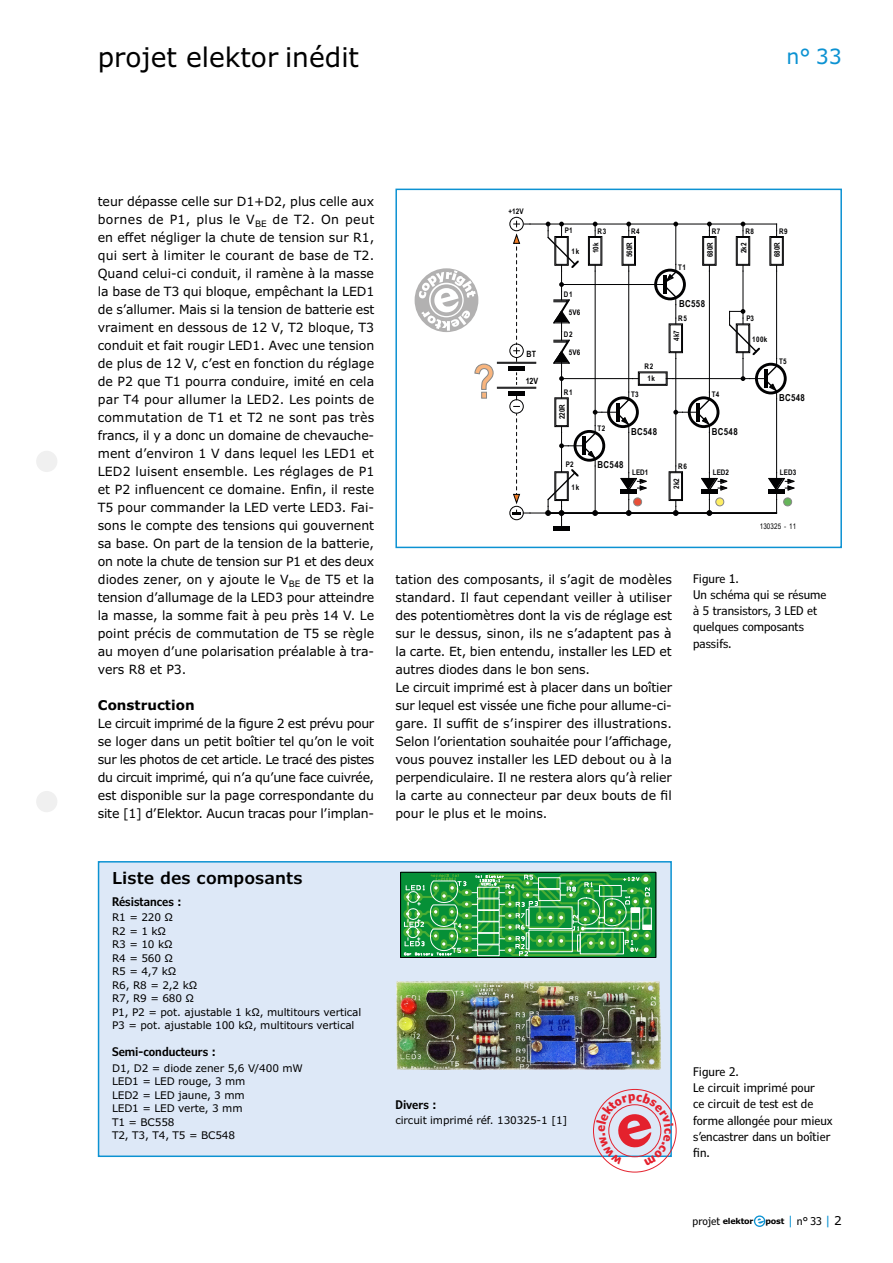
<style>
.page{position:relative;width:893px;height:1263px;background:#fff}
.page>*{position:absolute;margin:0;border:0;box-sizing:border-box;transform-origin:0 0}
.t1{font:27px "Verdana Pro";color:#000}
.t2{font:21px "Verdana Pro";color:#0c92d2}
.component_list_title{font:600 16.5px "Verdana Pro";color:#000}
.paragraph_heading{font:700 13.5px "Verdana Pro";color:#000}
.bodytext{font:12.75px/18px "Verdana Pro";letter-spacing:-.01em;color:#000;text-align:justify}
.t3{font:700 condensed 12.75px "Verdana Pro";color:#e4212d}
.t4{font:condensed 12px/16.2px "Verdana Pro";color:#000}
.component_list_headi{font:600 condensed 12px "Verdana Pro";color:#000}
.component_list_text{font:10.5px "Verdana Pro";letter-spacing:-.01em;color:#000}
.t5{font:700 9.6px "Arial Narrow";letter-spacing:.035em;color:#010102}
.t6{font:700 8.7px "Arial Narrow";color:#010102}
.t7{font:700 8.1px "Verdana Pro";letter-spacing:-.025em;color:#000}
.t8{font:700 7.65px/11.6px "Arial Narrow";letter-spacing:.01em;color:#010102;text-align:center}
.t9{font:7.65px "Arial Narrow";letter-spacing:.01em;color:#010102}
.s1{font-weight:400;font-stretch:condensed;font-size:10.8px}
.s2{font-weight:400;font-size:12.15px;color:#0c92d2}
.s3{font-weight:400;font-size:10.8px}
.s4{font-weight:400;font-size:12.15px}
</style>
<div class="page">
<div style="left:36px;top:451px;width:21px;height:21px;background:#f0f0f0;border-radius:50%"></div>
<div style="left:36px;top:791px;width:21px;height:21px;background:#f0f0f0;border-radius:50%"></div>
<svg style="left:754px;top:1215px;width:11px;height:12px"></svg>
<svg style="left:755px;top:1217px;width:9px;height:9px"></svg>
<div style="left:99px;top:862px;width:572px;height:294px;background:#dde8f7"></div>
<div style="left:98px;top:861px;width:574px;height:296px;border:2px solid #0c92d2"></div>
<div style="left:400px;top:872px;width:256px;height:86px;border:1px solid #010102"></div>
<svg style="left:403px;top:873px;width:249px;height:84px;background:#3da854"></svg>
<img style="left:396px;top:981px;width:264px;height:89px">
<hr style="left:508px;top:391px;width:17px;height:4px;background:#010102">
<div style="left:509px;top:344px;width:15px;height:14px;border:1px solid #010102;border-radius:50%"></div>
<div style="left:509px;top:399px;width:15px;height:15px;border:1px solid #010102;border-radius:50%"></div>
<hr style="left:497px;top:387px;width:39px;height:1px;background:#010102">
<hr style="left:497px;top:388px;width:39px;height:1px;background:#010102">
<hr style="left:508px;top:366px;width:17px;height:4px;background:#010102">
<hr style="left:497px;top:362px;width:39px;height:1px;background:#010102">
<hr style="left:497px;top:363px;width:39px;height:1px;background:#010102">
<div style="left:553px;top:526px;width:17px;height:5px;background:#010102"></div>
<div style="left:509px;top:217px;width:15px;height:14px;border:1px solid #010102;border-radius:50%"></div>
<div style="left:509px;top:506px;width:15px;height:14px;border:1px solid #010102;border-radius:50%"></div>
<svg style="left:474px;top:363px;width:20px;height:36px"></svg>
<svg style="left:512px;top:221px;width:282px;height:305px"></svg>
<div style="left:395px;top:189px;width:447px;height:359px;border:2px solid #0c92d2"></div>
<svg style="left:415px;top:268px;width:63px;height:64px"></svg>
<div style="left:593px;top:1089px;width:83px;height:83px;border:1px solid #e4212d;border-radius:50%"></div>
<svg style="left:596px;top:1093px;width:78px;height:72px"></svg>
<h1 class="t1" style="left:98px;top:40px;width:263px">projet elektor inédit</h1>
<h2 class="t2" style="left:786px;top:43px;width:57px">n° 33</h2>
<p class="bodytext" style="left:98px;top:193px;width:278px">teur dépasse celle sur D1+D2, plus celle aux bornes de P1, plus le V<sub>BE</sub> de T2. On peut en effet négliger la chute de tension sur R1, qui sert à limiter le courant de base de T2.<br>Quand celui-ci conduit, il ramène à la masse la base de T3 qui bloque, empêchant la LED1 de s’allumer. Mais si la tension de batterie est vraiment en dessous de 12 V, T2 bloque, T3 conduit et fait rougir LED1. Avec une tension de plus de 12 V, c’est en fonction du réglage de P2 que T1 pourra conduire, imité en cela par T4 pour allumer la LED2. Les points de commutation de T1 et T2 ne sont pas très francs, il y a donc un domaine de chevauche&shy;ment d’environ 1 V dans lequel les LED1 et LED2 luisent ensemble. Les réglages de P1 et P2 influencent ce domaine. Enfin, il reste T5 pour commander la LED verte LED3. Fai&shy;sons le compte des tensions qui gouvernent sa base. On part de la tension de la batterie, on note la chute de tension sur P1 et des deux diodes zener, on y ajoute le V<sub>BE</sub> de T5 et la tension d’allumage de la LED3 pour atteindre la masse, la somme fait à peu près 14 V. Le point précis de commutation de T5 se règle au moyen d’une polarisation préalable à tra&shy;vers R8 et P3.</p>
<p class="paragraph_heading" style="left:98px;top:696px;width:98px">Construction</p>
<p class="bodytext" style="left:98px;top:715px;width:278px">Le circuit imprimé de la figure 2 est prévu pour se loger dans un petit boîtier tel qu’on le voit sur les photos de cet article. Le tracé des pistes du circuit imprimé, qui n’a qu’une face cuivrée, est disponible sur la page correspondante du site [1] d’Elektor. Aucun tracas pour l’implan-</p>
<p class="component_list_title" style="left:112px;top:867px;width:192px">Liste des composants</p>
<p class="component_list_headi" style="left:112px;top:893px;width:71px">Résistances :</p>
<p class="component_list_text" style="left:112px;top:911px;width:63px">R1 = 220 Ω</p>
<p class="component_list_text" style="left:112px;top:924px;width:56px">R2 = 1 kΩ</p>
<p class="component_list_text" style="left:112px;top:938px;width:62px">R3 = 10 kΩ</p>
<p class="component_list_text" style="left:112px;top:951px;width:63px">R4 = 560 Ω</p>
<p class="component_list_text" style="left:112px;top:965px;width:66px">R5 = 4,7 kΩ</p>
<p class="component_list_text" style="left:112px;top:978px;width:87px">R6, R8 = 2,2 kΩ</p>
<p class="component_list_text" style="left:112px;top:992px;width:84px">R7, R9 = 680 Ω</p>
<p class="component_list_text" style="left:112px;top:1005px;width:251px">P1, P2 = pot. ajustable 1 kΩ, multitours vertical</p>
<p class="component_list_text" style="left:112px;top:1019px;width:244px">P3 = pot. ajustable 100 kΩ, multitours vertical</p>
<p class="component_list_headi" style="left:112px;top:1044px;width:105px">Semi-conducteurs :</p>
<p class="component_list_text" style="left:112px;top:1061px;width:192px">D1, D2 = diode zener 5,6 V/400 mW</p>
<p class="component_list_text" style="left:112px;top:1075px;width:135px">LED1 = LED rouge, 3 mm</p>
<p class="component_list_text" style="left:112px;top:1088px;width:134px">LED2 = LED jaune, 3 mm</p>
<p class="component_list_text" style="left:112px;top:1102px;width:132px">LED1 = LED verte, 3 mm</p>
<p class="component_list_text" style="left:112px;top:1115px;width:64px">T1 = BC558</p>
<p class="component_list_text" style="left:112px;top:1129px;width:125px">T2, T3, T4, T5 = BC548</p>
<p class="t8" style="left:508px;top:205px;width:17px">+12V</p>
<p class="t6" style="left:527px;top:347px;width:11px">BT</p>
<p class="t6" style="left:526px;top:374px;width:14px">12V</p>
<p class="t8" style="left:565px;top:224px;width:9px">P1</p>
<p class="t8" style="left:572px;top:245px;width:9px">1k</p>
<p class="t8" style="left:564px;top:288px;width:10px">D1</p>
<p class="t8" style="left:569px;top:306px;width:13px">5V6</p>
<p class="t8" style="left:564px;top:328px;width:10px">D2</p>
<p class="t8" style="left:569px;top:346px;width:13px">5V6</p>
<p class="t8" style="left:564px;top:387px;width:10px">R1</p>
<p class="t8" style="left:556px;top:419px;width:17px;rotate:-90deg">220R</p>
<p class="t8" style="left:566px;top:459px;width:9px">P2</p>
<p class="t8" style="left:572px;top:481px;width:9px">1k</p>
<p class="t8" style="left:598px;top:225px;width:10px">R3</p>
<p class="t8" style="left:590px;top:253px;width:12px;rotate:-90deg">10k</p>
<p class="t8" style="left:631px;top:225px;width:10px">R4</p>
<p class="t8" style="left:623px;top:257px;width:17px;rotate:-90deg">560R</p>
<p class="t8" style="left:712px;top:225px;width:10px">R7</p>
<p class="t8" style="left:704px;top:257px;width:17px;rotate:-90deg">680R</p>
<p class="t8" style="left:678px;top:261px;width:9px">T1</p>
<p class="t5" style="left:679px;top:296px;width:27px">BC558</p>
<p class="t8" style="left:678px;top:313px;width:10px">R5</p>
<p class="t8" style="left:670px;top:341px;width:12px;rotate:-90deg">4k7</p>
<p class="t8" style="left:745px;top:225px;width:10px">R8</p>
<p class="t8" style="left:737px;top:253px;width:12px;rotate:-90deg">2k2</p>
<p class="t8" style="left:779px;top:225px;width:10px">R9</p>
<p class="t8" style="left:771px;top:257px;width:17px;rotate:-90deg">680R</p>
<p class="t8" style="left:746px;top:312px;width:9px">P3</p>
<p class="t8" style="left:752px;top:333px;width:17px">100k</p>
<p class="t8" style="left:598px;top:422px;width:9px">T2</p>
<p class="t5" style="left:598px;top:458px;width:27px">BC548</p>
<p class="t8" style="left:645px;top:361px;width:12px">R2<br>1k</p>
<p class="t8" style="left:631px;top:388px;width:9px">T3</p>
<p class="t5" style="left:631px;top:424px;width:27px">BC548</p>
<p class="t8" style="left:712px;top:388px;width:9px">T4</p>
<p class="t5" style="left:712px;top:424px;width:27px">BC548</p>
<p class="t8" style="left:779px;top:355px;width:9px">T5</p>
<p class="t5" style="left:779px;top:390px;width:27px">BC548</p>
<p class="t8" style="left:678px;top:460px;width:10px">R6</p>
<p class="t8" style="left:670px;top:488px;width:12px;rotate:-90deg">2k2</p>
<p class="t8" style="left:632px;top:466px;width:18px">LED1</p>
<p class="t8" style="left:713px;top:466px;width:18px">LED2</p>
<p class="t8" style="left:780px;top:466px;width:18px">LED3</p>
<p class="t9" style="left:760px;top:520px;width:38px">130325 - 11</p>
<p class="bodytext" style="left:395px;top:571px;width:278px">tation des composants, il s’agit de modèles standard. Il faut cependant veiller à utiliser des potentiomètres dont la vis de réglage est sur le dessus, sinon, ils ne s’adaptent pas à la carte. Et, bien entendu, installer les LED et autres diodes dans le bon sens.</p>
<p class="bodytext" style="left:395px;top:679px;width:278px">Le circuit imprimé est à placer dans un boîtier sur lequel est vissée une fiche pour allume-ci&shy;gare. Il suffit de s’inspirer des illustrations.<br>Selon l’orientation souhaitée pour l’affichage, vous pouvez installer les LED debout ou à la perpendiculaire. Il ne restera alors qu’à relier la carte au connecteur par deux bouts de fil pour le plus et le moins.</p>
<p class="t4" style="left:693px;top:570px;width:135px">Figure 1.<br>Un schéma qui se résume à 5 transistors, 3 LED et quelques composants passifs.</p>
<p class="component_list_headi" style="left:395px;top:1096px;width:42px">Divers :</p>
<p class="component_list_text" style="left:395px;top:1114px;width:173px">circuit imprimé réf. 130325-1 [1]</p>
<p class="t3" style="left:678px;top:1128px;width:7px;rotate:90deg">c</p>
<p class="t4" style="left:693px;top:1064px;width:141px">Figure 2.<br>Le circuit imprimé pour<br>ce circuit de test est de forme allongée pour mieux s’encastrer dans un boîtier</p>
<p class="t4" style="left:693px;top:1145px;width:18px">fin.</p>
<p class="t7" style="left:692px;top:1216px;width:62px"><span class="s1">projet</span> elektor</p>
<p class="t7" style="left:765px;top:1216px;width:78px">post <span class="s2">|</span> <span class="s1">n</span><span class="s3">°</span> <span class="s1">33</span> <span class="s2">|</span> <span class="s4">2</span></p>
</div>
